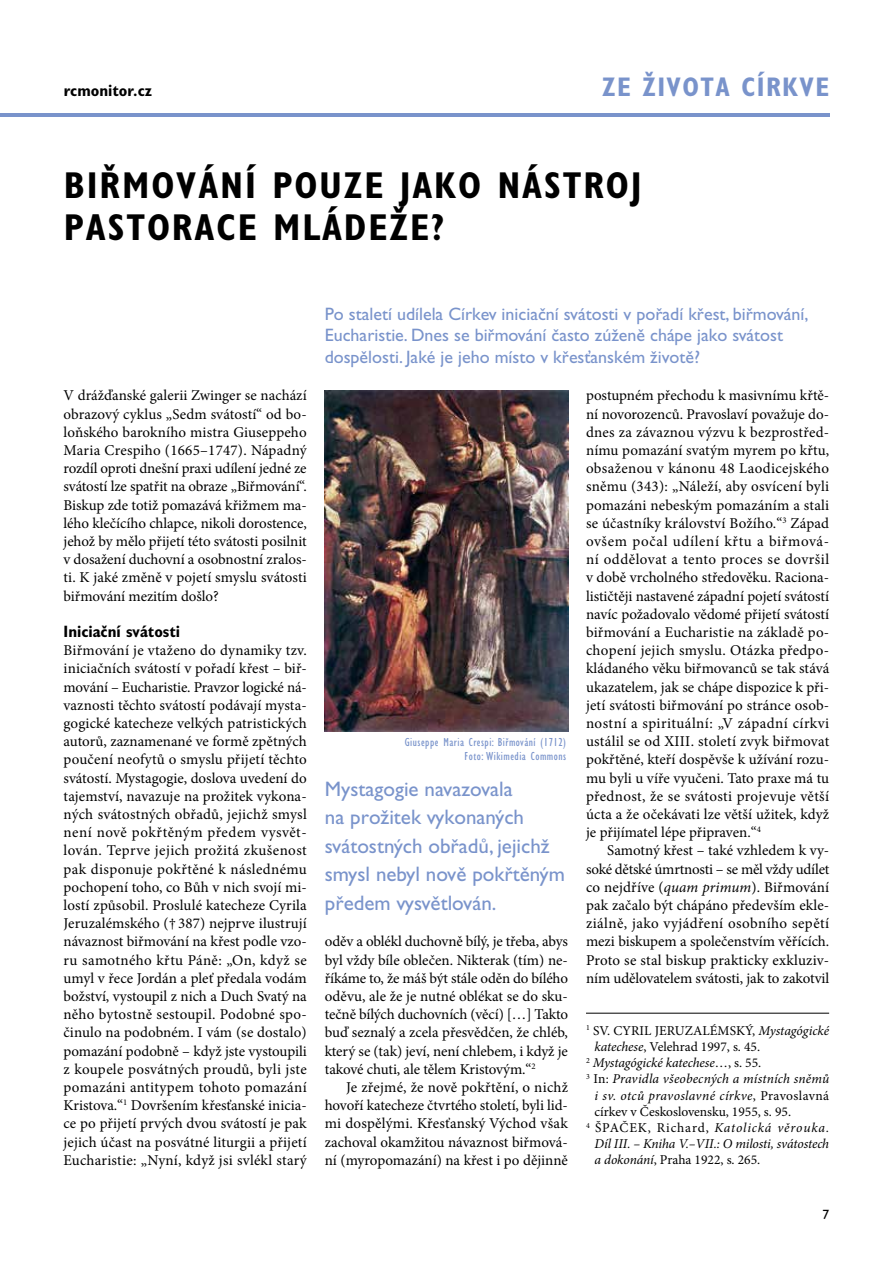
<style>
.page{position:relative;width:893px;height:1263px;background:#fff}
.page>*{position:absolute;margin:0;border:0;box-sizing:border-box;transform-origin:0 0}
.t1{font:700 condensed 37.5px/42px "Gill Sans Std";letter-spacing:.05em;color:#000}
.t2{font:700 condensed 27px "Gill Sans Std";letter-spacing:.05em;color:#7993cb}
.t3{font:21px/28.5px "Gill Sans Std";color:#7993cb}
.t4{font:18px/21.6px "Gill Sans Std";color:#7993cb}
.t5{font:700 condensed 16.5px "Gill Sans Std";color:#000}
.t6{font:15px/18.1px "Minion Pro";color:#000;text-align:justify}
.t7{font:13.5px "Minion Pro";color:#000}
.t8{font:italic 13.5px "Minion Pro";letter-spacing:.005em;color:#000}
.t9{font:italic 13.5px "Minion Pro";letter-spacing:.025em;color:#000}
.t10{font:italic 13.5px "Minion Pro";letter-spacing:.06em;color:#000}
.t11{font:13.5px "Gill Sans Std";color:#000}
.t12{font:condensed 12px/13.5px "Gill Sans Std";letter-spacing:.04em;color:#7993cb;text-align:right}
.s1{font-style:italic}
.s2{font-style:normal}
</style>
<div class="page">
<hr style="left:0;top:113px;width:829px;height:4px;background:#7993cb">
<hr style="left:586px;top:1013px;width:243px;height:1px;background:#000">
<img style="left:325px;top:391px;width:243px;height:340px">
<p class="t5" style="left:64px;top:81px;width:90px">rcmonitor.cz</p>
<h2 class="t2" style="left:602px;top:71px;width:228px">ZE ŽIVOTA CÍRKVE</h2>
<h1 class="t1" style="left:64px;top:164px;width:580px">BIŘMOVÁNÍ POUZE JAKO NÁSTROJ<br>PASTORACE MLÁDEŽE?</h1>
<p class="t6" style="left:64px;top:387px;width:245px">V drážďanské galerii Zwinger se nachází obrazový cyklus „Sedm svátostí“ od bo&shy;loňského barokního mistra Giuseppeho Maria Crespiho (1665–1747). Nápadný rozdíl oproti dnešní praxi udílení jedné ze svátostí lze spatřit na obraze „Biřmování“.<br>Biskup zde totiž pomazává křižmem ma&shy;lého klečícího chlapce, nikoli dorostence, jehož by mělo přijetí této svátosti posilnit v dosažení duchovní a osobnostní zralos&shy;ti. K jaké změně v pojetí smyslu svátosti biřmování mezitím došlo?</p>
<p class="t5" style="left:64px;top:622px;width:118px">Iniciační svátosti</p>
<p class="t6" style="left:64px;top:641px;width:245px">Biřmování je vtaženo do dynamiky tzv. iniciačních svátostí v pořadí křest – biř&shy;mování – Eucharistie. Pravzor logické ná&shy;vaznosti těchto svátostí podávají mysta&shy;gogické katecheze velkých patristických autorů, zaznamenané ve formě zpětných poučení neofytů o smyslu přijetí těchto svátostí. Mystagogie, doslova uvedení do tajemství, navazuje na prožitek vykona&shy;ných svátostných obřadů, jejichž smysl není nově pokřtěným předem vysvět&shy;lován. Teprve jejich prožitá zkušenost pak disponuje pokřtěné k následnému pochopení toho, co Bůh v nich svojí mi&shy;lostí způsobil. Proslulé katecheze Cyrila Jeruzalémského († 387) nejprve ilustrují návaznost biřmování na křest podle vzo&shy;ru samotného křtu Páně: „On, když se umyl v řece Jordán a pleť předala vodám božství, vystoupil z nich a Duch Svatý na něho bytostně sestoupil. Podobné spo&shy;činulo na podobném. I vám (se dostalo) pomazání podobně – když jste vystoupili z koupele posvátných proudů, byli jste pomazáni antitypem tohoto pomazání Kristova.“<sup>1</sup> Dovršením křesťanské inicia&shy;ce po přijetí prvých dvou svátostí je pak jejich účast na posvátné liturgii a přijetí Eucharistie: „Nyní, když jsi svlékl starý</p>
<p class="t4" style="left:325px;top:303px;width:485px">Po staletí udílela Církev iniciační svátosti v pořadí křest, biřmování,<br>Eucharistie. Dnes se biřmování často zúženě chápe jako svátost dospělosti. Jaké je jeho místo v křesťanském životě?</p>
<p class="t12" style="left:405px;top:735px;width:163px">Giuseppe Maria Crespi: Biřmování (1712)<br>Foto: Wikimedia Commons</p>
<h3 class="t3" style="left:325px;top:775px;width:242px">Mystagogie navazovala<br>na prožitek vykonaných svátostných obřadů, jejichž smysl nebyl nově pokřtěným předem vysvětlován.</h3>
<p class="t6" style="left:325px;top:933px;width:245px">oděv a oblékl duchovně bílý, je třeba, abys byl vždy bíle oblečen. Nikterak (tím) ne&shy;říkáme to, že máš být stále oděn do bílého oděvu, ale že je nutné oblékat se do sku&shy;tečně bílých duchovních (věcí) […] Takto buď seznalý a zcela přesvědčen, že chléb, který se (tak) jeví, není chlebem, i když je takové chuti, ale tělem Kristovým.“<sup>2</sup></p>
<p class="t6" style="left:325px;top:1078px;width:245px;text-indent:21px">Je zřejmé, že nově pokřtění, o nichž hovoří katecheze čtvrtého století, byli lid&shy;mi dospělými. Křesťanský Východ však zachoval okamžitou návaznost biřmová&shy;ní (myropomazání) na křest i po dějinně</p>
<p class="t6" style="left:586px;top:387px;width:245px">postupném přechodu k masivnímu křtě&shy;ní novorozenců. Pravoslaví považuje do&shy;dnes za závaznou výzvu k bezprostřed&shy;nímu pomazání svatým myrem po křtu, obsaženou v kánonu 48 Laodicejského sněmu (343): „Náleží, aby osvícení byli pomazáni nebeským pomazáním a stali se účastníky království Božího.“<sup>3</sup> Západ ovšem počal udílení křtu a biřmová&shy;ní oddělovat a tento proces se dovršil v době vrcholného středověku. Raciona&shy;lističtěji nastavené západní pojetí svátostí navíc požadovalo vědomé přijetí svátostí biřmování a Eucharistie na základě po&shy;chopení jejich smyslu. Otázka předpo&shy;kládaného věku biřmovanců se tak stává ukazatelem, jak se chápe dispozice k při&shy;jetí svátosti biřmování po stránce osob&shy;nostní a spirituální: „V západní církvi ustálil se od XIII. století zvyk biřmovat pokřtěné, kteří dospěvše k užívání rozu&shy;mu byli u víře vyučeni. Tato praxe má tu přednost, že se svátosti projevuje větší úcta a že očekávati lze větší užitek, když je přijímatel lépe připraven.“<sup>4</sup></p>
<p class="t6" style="left:586px;top:842px;width:245px;text-indent:21px">Samotný křest – také vzhledem k vy&shy;soké dětské úmrtnosti – se měl vždy udílet co nejdříve (<span class="s1">quam primum</span>). Biřmování pak začalo být chápáno především ekle&shy;ziálně, jako vyjádření osobního sepětí mezi biskupem a společenstvím věřících.<br>Proto se stal biskup prakticky exkluziv&shy;ním udělovatelem svátosti, jak to zakotvil</p>
<p class="t7" style="left:586px;top:1021px;width:245px"><sup>1</sup> SV. CYRIL JERUZALÉMSKÝ, <span class="s1">Mystagógické</span></p>
<p class="t7" style="left:594px;top:1037px;width:167px"><span class="s1">katechese</span>, Velehrad 1997, s. 45.</p>
<p class="t8" style="left:586px;top:1054px;width:177px"><sup>2</sup> Mystagógické katechese<span class="s2">…, s. 55.</span></p>
<p class="t8" style="left:586px;top:1070px;width:245px"><sup>3</sup> <span class="s2">In:</span> Pravidla všeobecných a místních sněmů</p>
<p class="t9" style="left:594px;top:1086px;width:236px">i sv. otců pravoslavné církve<span class="s2">, Pravoslavná</span></p>
<p class="t7" style="left:594px;top:1102px;width:198px">církev v Československu, 1955, s. 95.</p>
<p class="t10" style="left:586px;top:1118px;width:245px"><sup>4</sup> <span class="s2">ŠPAČEK, Richard,</span> Katolická věrouka.</p>
<p class="t8" style="left:594px;top:1135px;width:236px">Díl III. – Kniha V.–VII.: O milosti, svátostech</p>
<p class="t7" style="left:594px;top:1151px;width:167px"><span class="s1">a dokonání</span>, Praha 1922, s. 265.</p>
<p class="t11" style="left:822px;top:1207px;width:8px">7</p>
</div>
